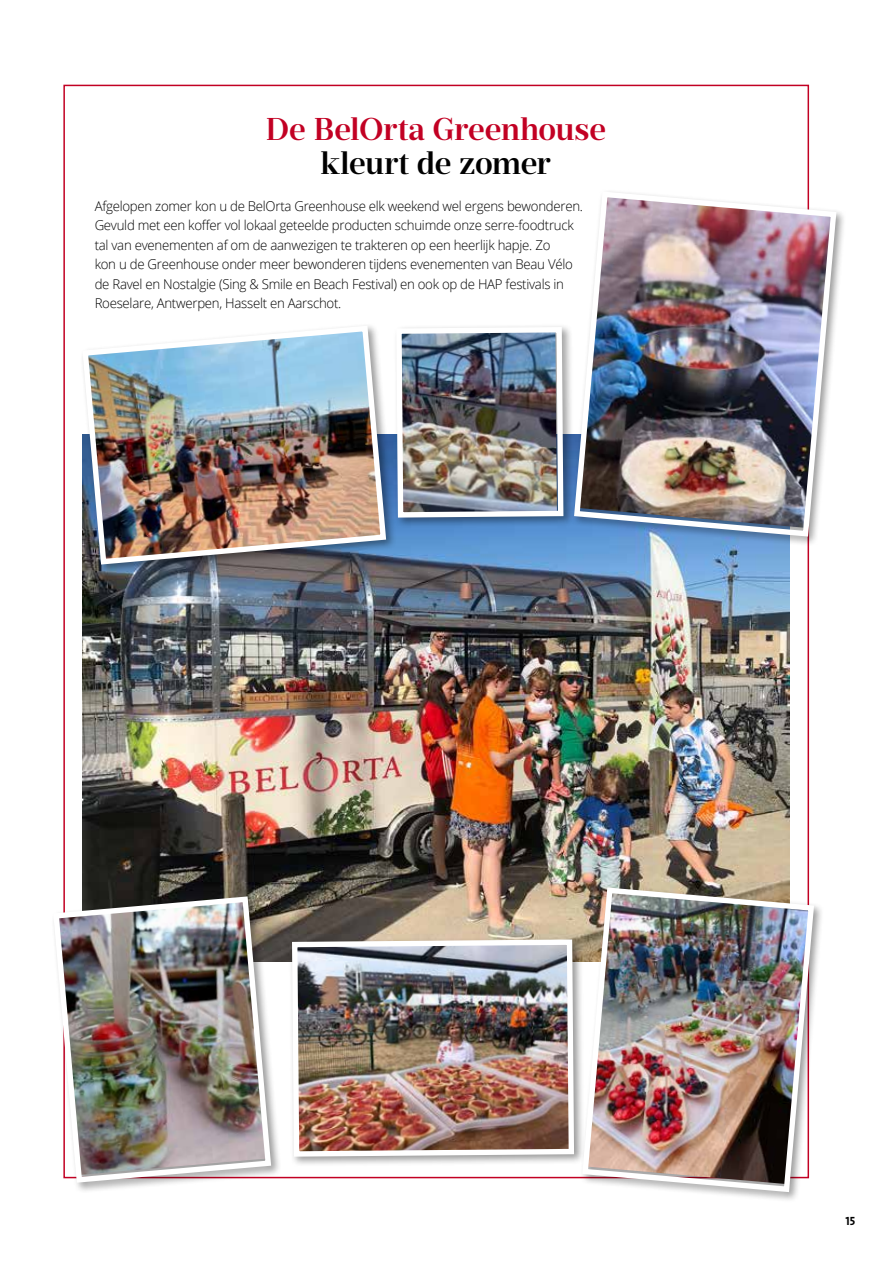
<style>
.page{position:relative;width:893px;height:1263px;background:#fff}
.page>*{position:absolute;margin:0;border:0;box-sizing:border-box;transform-origin:0 0}
.t1{font:600 31.5px "Prumo Deck";letter-spacing:-.005em;color:#c20023}
.t2{font:600 31.5px "Prumo Deck";letter-spacing:-.015em;color:#000}
.t3{font:300 13.5px/19.5px "Open Sans";letter-spacing:-.02em;color:#000}
.t4{font:12px "The Sans Bold Caps";color:#000}
</style>
<div class="page">
<img style="left:83px;top:528px;width:706px;height:433px">
<div style="left:79px;top:323px;width:317px;height:252px;background:#000;opacity:.4"></div>
<img style="left:79px;top:323px;width:310px;height:244px">
<div style="left:571px;top:189px;width:276px;height:358px;background:#000;opacity:.4"></div>
<img style="left:571px;top:189px;width:268px;height:350px">
<div style="left:289px;top:936px;width:296px;height:232px;background:#000;opacity:.4"></div>
<img style="left:289px;top:937px;width:288px;height:222px">
<div style="left:50px;top:893px;width:231px;height:300px;background:#000;opacity:.4"></div>
<img style="left:50px;top:893px;width:224px;height:292px">
<div style="left:579px;top:884px;width:245px;height:319px;background:#000;opacity:.4"></div>
<img style="left:579px;top:884px;width:238px;height:311px">
<div style="left:393px;top:324px;width:181px;height:204px;background:#000;opacity:.4"></div>
<img style="left:394px;top:324px;width:172px;height:196px">
<h1 class="t1" style="left:266px;top:110px;width:342px">De BelOrta Greenhouse</h1>
<h1 class="t2" style="left:321px;top:144px;width:232px">kleurt de zomer</h1>
<p class="t3" style="left:95px;top:196px;width:490px">Afgelopen zomer kon u de BelOrta Greenhouse elk weekend wel ergens bewonderen.<br>Gevuld met een koffer vol lokaal geteelde producten schuimde onze serre-foodtruck tal van evenementen af om de aanwezigen te trakteren op een heerlijk hapje. Zo<br>kon u de Greenhouse onder meer bewonderen tijdens evenementen van Beau Vélo de Ravel en Nostalgie (Sing &amp; Smile en Beach Festival) en ook op de HAP festivals in Roeselare, Antwerpen, Hasselt en Aarschot.</p>
<p class="t4" style="left:845px;top:1211px;width:11px">15</p>
</div>
